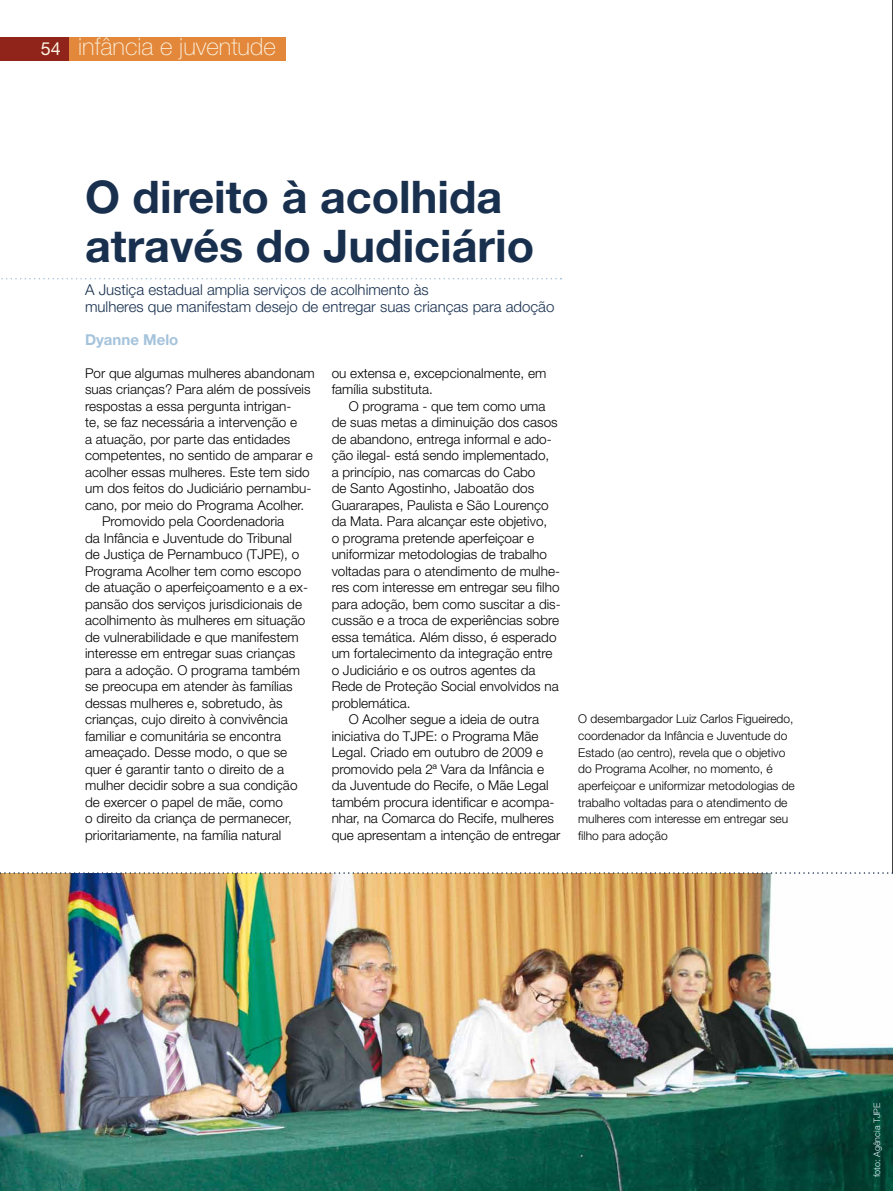
<style>
.page{position:relative;width:893px;height:1191px;background:#fff}
.page>*{position:absolute;margin:0;border:0;box-sizing:border-box;transform-origin:0 0}
.t1{font:700 45px/49.5px "Helvetica Neue LT Std";color:#18304e}
.t2{font:100 24px "Helvetica Neue LT Std";color:#fbf4e4}
.t3{font:18px "Helvetica Neue LT Std";color:#fbf4e4}
.t4{font:300 15px/16.5px "Helvetica Neue LT Std";color:#18304e}
.t5{font:700 15px "Helvetica Neue LT Std";color:#a5c3db}
.t6{font:300 13.5px/16.5px "Helvetica Neue LT Std";letter-spacing:.005em;color:#000}
.t7{font:300 12.15px/16.6px "Helvetica Neue LT Std";color:#000}
.t8{font:300 9px "Helvetica Neue LT Std";color:#e4f0fa}
</style>
<div class="page">
<div style="left:0;top:37px;width:69px;height:23px;background:#90241a"></div>
<svg style="left:69px;top:37px;width:1px;height:23px"></svg>
<hr style="left:892px;top:0;width:1px;height:1191px;background:#000">
<img style="left:0;top:873px;width:893px;height:318px">
<svg style="left:1px;top:278px;width:561px;height:1px"></svg>
<svg style="left:0;top:872px;width:893px;height:1px"></svg>
<div style="left:70px;top:37px;width:216px;height:23px;background:#e3883b"></div>
<h3 class="t3" style="left:41px;top:38px;width:22px">54</h3>
<h2 class="t2" style="left:78px;top:33px;width:199px">infância e juventude</h2>
<h1 class="t1" style="left:85px;top:171px;width:451px">O direito à acolhida através do Judiciário</h1>
<p class="t4" style="left:85px;top:281px;width:471px">A Justiça estadual amplia serviços de acolhimento às<br>mulheres que manifestam desejo de entregar suas crianças para adoção</p>
<p class="t5" style="left:85px;top:330px;width:95px">Dyanne Melo</p>
<p class="t6" style="left:85px;top:364px;width:231px">Por que algumas mulheres abandonam</p>
<p class="t6" style="left:85px;top:381px;width:227px">suas crianças? Para além de possíveis</p>
<p class="t6" style="left:85px;top:397px;width:208px">respostas a essa pergunta intrigan-</p>
<p class="t6" style="left:85px;top:414px;width:214px">te, se faz necessária a intervenção e</p>
<p class="t6" style="left:85px;top:430px;width:207px">a atuação, por parte das entidades</p>
<p class="t6" style="left:85px;top:447px;width:229px">competentes, no sentido de amparar e</p>
<p class="t6" style="left:85px;top:463px;width:226px">acolher essas mulheres. Este tem sido</p>
<p class="t6" style="left:85px;top:480px;width:228px">um dos feitos do Judiciário pernambu-</p>
<p class="t6" style="left:85px;top:496px;width:221px">cano, por meio do Programa Acolher.</p>
<p class="t6" style="left:102px;top:513px;width:184px">Promovido pela Coordenadoria</p>
<p class="t6" style="left:85px;top:529px;width:208px">da Infância e Juventude do Tribunal</p>
<p class="t6" style="left:85px;top:546px;width:216px">de Justiça de Pernambuco (TJPE), o</p>
<p class="t6" style="left:85px;top:562px;width:218px">Programa Acolher tem como escopo</p>
<p class="t6" style="left:85px;top:579px;width:225px">de atuação o aperfeiçoamento e a ex-</p>
<p class="t6" style="left:85px;top:595px;width:218px">pansão dos serviços jurisdicionais de</p>
<p class="t6" style="left:85px;top:612px;width:222px">acolhimento às mulheres em situação</p>
<p class="t6" style="left:85px;top:628px;width:215px">de vulnerabilidade e que manifestem</p>
<p class="t6" style="left:85px;top:645px;width:212px">interesse em entregar suas crianças</p>
<p class="t6" style="left:85px;top:661px;width:217px">para a adoção. O programa também</p>
<p class="t6" style="left:85px;top:678px;width:209px">se preocupa em atender às famílias</p>
<p class="t6" style="left:85px;top:694px;width:199px">dessas mulheres e, sobretudo, às</p>
<p class="t6" style="left:85px;top:711px;width:204px">crianças, cujo direito à convivência</p>
<p class="t6" style="left:85px;top:727px;width:198px">familiar e comunitária se encontra</p>
<p class="t6" style="left:85px;top:744px;width:204px">ameaçado. Desse modo, o que se</p>
<p class="t6" style="left:85px;top:760px;width:201px">quer é garantir tanto o direito de a</p>
<p class="t6" style="left:85px;top:777px;width:214px">mulher decidir sobre a sua condição</p>
<p class="t6" style="left:85px;top:793px;width:199px">de exercer o papel de mãe, como</p>
<p class="t6" style="left:85px;top:810px;width:208px">o direito da criança de permanecer,</p>
<p class="t6" style="left:85px;top:826px;width:198px">prioritariamente, na família natural</p>
<p class="t6" style="left:332px;top:364px;width:216px">ou extensa e, excepcionalmente, em família substituta.</p>
<p class="t6" style="left:349px;top:397px;width:198px">O programa - que tem como uma</p>
<p class="t6" style="left:332px;top:414px;width:228px">de suas metas a diminuição dos casos</p>
<p class="t6" style="left:332px;top:430px;width:222px">de abandono, entrega informal e ado-</p>
<p class="t6" style="left:332px;top:447px;width:219px">ção ilegal- está sendo implementado,</p>
<p class="t6" style="left:332px;top:463px;width:205px">a princípio, nas comarcas do Cabo</p>
<p class="t6" style="left:332px;top:480px;width:204px">de Santo Agostinho, Jaboatão dos</p>
<p class="t6" style="left:332px;top:496px;width:218px">Guararapes, Paulista e São Lourenço</p>
<p class="t6" style="left:332px;top:513px;width:217px">da Mata. Para alcançar este objetivo,</p>
<p class="t6" style="left:332px;top:529px;width:204px">o programa pretende aperfeiçoar e</p>
<p class="t6" style="left:332px;top:546px;width:217px">uniformizar metodologias de trabalho</p>
<p class="t6" style="left:332px;top:562px;width:230px">voltadas para o atendimento de mulhe-</p>
<p class="t6" style="left:332px;top:579px;width:229px">res com interesse em entregar seu filho</p>
<p class="t6" style="left:332px;top:595px;width:231px">para adoção, bem como suscitar a dis-</p>
<p class="t6" style="left:332px;top:612px;width:229px">cussão e a troca de experiências sobre</p>
<p class="t6" style="left:332px;top:628px;width:226px">essa temática. Além disso, é esperado</p>
<p class="t6" style="left:332px;top:645px;width:222px">um fortalecimento da integração entre</p>
<p class="t6" style="left:332px;top:661px;width:205px">o Judiciário e os outros agentes da</p>
<p class="t6" style="left:332px;top:678px;width:229px">Rede de Proteção Social envolvidos na</p>
<p class="t6" style="left:332px;top:694px;width:81px">problemática.</p>
<p class="t6" style="left:349px;top:711px;width:192px">O Acolher segue a ideia de outra</p>
<p class="t6" style="left:332px;top:727px;width:208px">iniciativa do TJPE: o Programa Mãe</p>
<p class="t6" style="left:332px;top:744px;width:213px">Legal. Criado em outubro de 2009 e</p>
<p class="t6" style="left:332px;top:760px;width:214px">promovido pela 2ª Vara da Infância e</p>
<p class="t6" style="left:332px;top:777px;width:218px">da Juventude do Recife, o Mãe Legal</p>
<p class="t6" style="left:332px;top:793px;width:224px">também procura identificar e acompa-</p>
<p class="t6" style="left:332px;top:810px;width:224px">nhar, na Comarca do Recife, mulheres</p>
<p class="t6" style="left:332px;top:826px;width:230px">que apresentam a intenção de entregar</p>
<p class="t7" style="left:578px;top:710px;width:218px">O desembargador Luiz Carlos Figueiredo, coordenador da Infância e Juventude do Estado (ao centro), revela que o objetivo do Programa Acolher, no momento, é aperfeiçoar e uniformizar metodologias de trabalho voltadas para o atendimento de mulheres com interesse em entregar seu filho para adoção</p>
<p class="t8" style="left:872px;top:1176px;width:76px;rotate:-90deg">foto: Agência TJPE</p>
</div>
